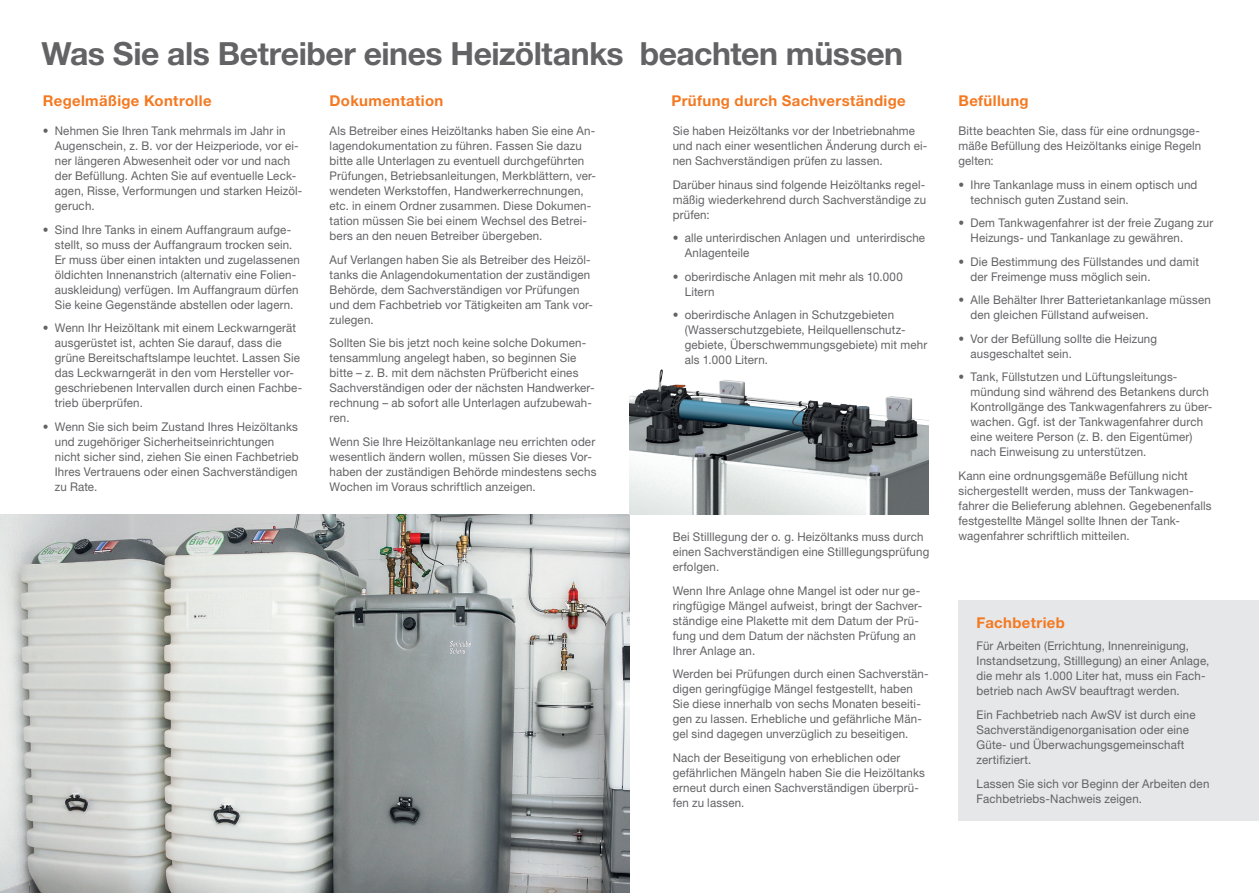
<style>
.page{position:relative;width:1259px;height:893px;background:#fff}
.page>*{position:absolute;margin:0;border:0;box-sizing:border-box;transform-origin:0 0}
.t1{font:700 31.95px "Helvetica Neue LT Std";letter-spacing:-.015em;color:#636366}
.t2{font:700 14.85px "Helvetica Neue LT Std";letter-spacing:.025em;color:#f47921}
.t3{font:12px/15px "Helvetica Neue LT Std";letter-spacing:.015em;color:#636366;scale:.96 1}
</style>
<div class="page">
<img style="left:0;top:515px;width:629px;height:378px">
<div style="left:958px;top:601px;width:301px;height:220px;background:#e6e7e9"></div>
<img style="left:629px;top:369px;width:299px;height:146px">
<h1 class="t1" style="left:41px;top:34px;width:863px">Was Sie als Betreiber eines Heizöltanks beachten müssen</h1>
<p class="t2" style="left:43px;top:92px;width:170px">Regelmäßige Kontrolle</p>
<p class="t3" style="left:55px;top:123px;width:259px;text-indent:-12px">• Nehmen Sie Ihren Tank mehrmals im Jahr in Augenschein, z. B. vor der Heizperiode, vor ei&shy;ner längeren Abwesenheit oder vor und nach der Befüllung. Achten Sie auf eventuelle Leck&shy;agen, Risse, Verformungen und starken Heizöl&shy;geruch.</p>
<p class="t3" style="left:55px;top:222px;width:257px;text-indent:-12px">• Sind Ihre Tanks in einem Auffangraum aufge&shy;stellt, so muss der Auffangraum trocken sein.<br>Er muss über einen intakten und zugelassenen öldichten Innenanstrich (alternativ eine Folien&shy;auskleidung) verfügen. Im Auffangraum dürfen Sie keine Gegenstände abstellen oder lagern.</p>
<p class="t3" style="left:55px;top:320px;width:259px;text-indent:-12px">• Wenn Ihr Heizöltank mit einem Leckwarngerät ausgerüstet ist, achten Sie darauf, dass die grüne Bereitschaftslampe leuchtet. Lassen Sie das Leckwarngerät in den vom Hersteller vor&shy;geschriebenen Intervallen durch einen Fachbe&shy;trieb überprüfen.</p>
<p class="t3" style="left:55px;top:419px;width:255px;text-indent:-12px">• Wenn Sie sich beim Zustand Ihres Heizöltanks und zugehöriger Sicherheitseinrichtungen nicht sicher sind, ziehen Sie einen Fachbetrieb Ihres Vertrauens oder einen Sachverständigen zu Rate.</p>
<p class="t2" style="left:671px;top:92px;width:236px">Prüfung durch Sachverständige</p>
<p class="t3" style="left:672px;top:123px;width:267px">Sie haben Heizöltanks vor der Inbetriebnahme und nach einer wesentlichen Änderung durch ei&shy;nen Sachverständigen prüfen zu lassen.</p>
<p class="t3" style="left:672px;top:177px;width:266px;text-align:justify">Darüber hinaus sind folgende Heizöltanks regel&shy;mäßig wiederkehrend durch Sachverständige zu prüfen:</p>
<p class="t3" style="left:685px;top:230px;width:252px;text-indent:-12px">• alle unterirdischen Anlagen und unterirdische<br>Anlagenteile</p>
<p class="t3" style="left:685px;top:269px;width:229px;text-indent:-12px">• oberirdische Anlagen mit mehr als 10.000<br>Litern</p>
<p class="t3" style="left:685px;top:307px;width:254px;text-indent:-12px">• oberirdische Anlagen in Schutzgebieten (Wasserschutzgebiete, Heilquellenschutz&shy;gebiete, Überschwemmungsgebiete) mit mehr als 1.000 Litern.</p>
<p class="t2" style="left:330px;top:92px;width:115px">Dokumentation</p>
<p class="t2" style="left:958px;top:92px;width:72px">Befüllung</p>
<p class="t3" style="left:330px;top:123px;width:279px">Als Betreiber eines Heizöltanks haben Sie eine An&shy;lagendokumentation zu führen. Fassen Sie dazu bitte alle Unterlagen zu eventuell durchgeführten Prüfungen, Betriebsanleitungen, Merkblättern, ver&shy;wendeten Werkstoffen, Handwerkerrechnungen, etc. in einem Ordner zusammen. Diese Dokumen&shy;tation müssen Sie bei einem Wechsel des Betrei&shy;bers an den neuen Betreiber übergeben.</p>
<p class="t3" style="left:330px;top:252px;width:276px">Auf Verlangen haben Sie als Betreiber des Heizöl&shy;tanks die Anlagendokumentation der zuständigen Behörde, dem Sachverständigen vor Prüfungen und dem Fachbetrieb vor Tätigkeiten am Tank vor&shy;zulegen.</p>
<p class="t3" style="left:330px;top:335px;width:277px">Sollten Sie bis jetzt noch keine solche Dokumen&shy;tensammlung angelegt haben, so beginnen Sie bitte – z. B. mit dem nächsten Prüfbericht eines Sachverständigen oder der nächsten Handwerker&shy;rechnung – ab sofort alle Unterlagen aufzubewah&shy;ren.</p>
<p class="t3" style="left:330px;top:434px;width:280px">Wenn Sie Ihre Heizöltankanlage neu errichten oder wesentlich ändern wollen, müssen Sie dieses Vor&shy;haben der zuständigen Behörde mindestens sechs Wochen im Voraus schriftlich anzeigen.</p>
<p class="t3" style="left:958px;top:123px;width:254px;text-align:justify">Bitte beachten Sie, dass für eine ordnungsge&shy;mäße Befüllung des Heizöltanks einige Regeln gelten:</p>
<p class="t3" style="left:970px;top:177px;width:238px;text-indent:-12px">• Ihre Tankanlage muss in einem optisch und technisch guten Zustand sein.</p>
<p class="t3" style="left:970px;top:215px;width:254px;text-indent:-12px">• Dem Tankwagenfahrer ist der freie Zugang zur<br>Heizungs- und Tankanlage zu gewähren.</p>
<p class="t3" style="left:970px;top:254px;width:240px;text-indent:-12px">• Die Bestimmung des Füllstandes und damit der Freimenge muss möglich sein.</p>
<p class="t3" style="left:970px;top:292px;width:252px;text-indent:-12px">• Alle Behälter Ihrer Batterietankanlage müssen den gleichen Füllstand aufweisen.</p>
<p class="t3" style="left:970px;top:331px;width:196px;text-indent:-12px">• Vor der Befüllung sollte die Heizung ausgeschaltet sein.</p>
<p class="t3" style="left:970px;top:369px;width:253px;text-indent:-12px">• Tank, Füllstutzen und Lüftungsleitungs&shy;mündung sind während des Betankens durch Kontrollgänge des Tankwagenfahrers zu über&shy;wachen. Ggf. ist der Tankwagenfahrer durch eine weitere Person (z. B. den Eigentümer) nach Einweisung zu unterstützen.</p>
<p class="t3" style="left:958px;top:468px;width:265px">Kann eine ordnungsgemäße Befüllung nicht sichergestellt werden, muss der Tankwagen&shy;fahrer die Belieferung ablehnen. Gegebenenfalls festgestellte Mängel sollte Ihnen der Tank&shy;wagenfahrer schriftlich mitteilen.</p>
<p class="t3" style="left:672px;top:529px;width:269px">Bei Stilllegung der o. g. Heizöltanks muss durch einen Sachverständigen eine Stilllegungsprüfung erfolgen.</p>
<p class="t3" style="left:672px;top:583px;width:261px">Wenn Ihre Anlage ohne Mangel ist oder nur ge&shy;ringfügige Mängel aufweist, bringt der Sachver&shy;ständige eine Plakette mit dem Datum der Prü&shy;fung und dem Datum der nächsten Prüfung an Ihrer Anlage an.</p>
<p class="t3" style="left:672px;top:666px;width:268px">Werden bei Prüfungen durch einen Sachverstän&shy;digen geringfügige Mängel festgestellt, haben Sie diese innerhalb von sechs Monaten beseiti&shy;gen zu lassen. Erhebliche und gefährliche Män&shy;gel sind dagegen unverzüglich zu beseitigen.</p>
<p class="t3" style="left:672px;top:750px;width:264px">Nach der Beseitigung von erheblichen oder gefährlichen Mängeln haben Sie die Heizöltanks erneut durch einen Sachverständigen überprü&shy;fen zu lassen.</p>
<p class="t2" style="left:976px;top:613px;width:90px">Fachbetrieb</p>
<p class="t3" style="left:976px;top:638px;width:244px">Für Arbeiten (Errichtung, Innenreinigung, Instandsetzung, Stilllegung) an einer Anlage, die mehr als 1.000 Liter hat, muss ein Fach&shy;betrieb nach AwSV beauftragt werden.</p>
<p class="t3" style="left:976px;top:707px;width:229px">Ein Fachbetrieb nach AwSV ist durch eine Sachverständigenorganisation oder eine Güte- und Überwachungsgemeinschaft zertifiziert.</p>
<p class="t3" style="left:976px;top:776px;width:244px">Lassen Sie sich vor Beginn der Arbeiten den<br>Fachbetriebs-Nachweis zeigen.</p>
</div>
